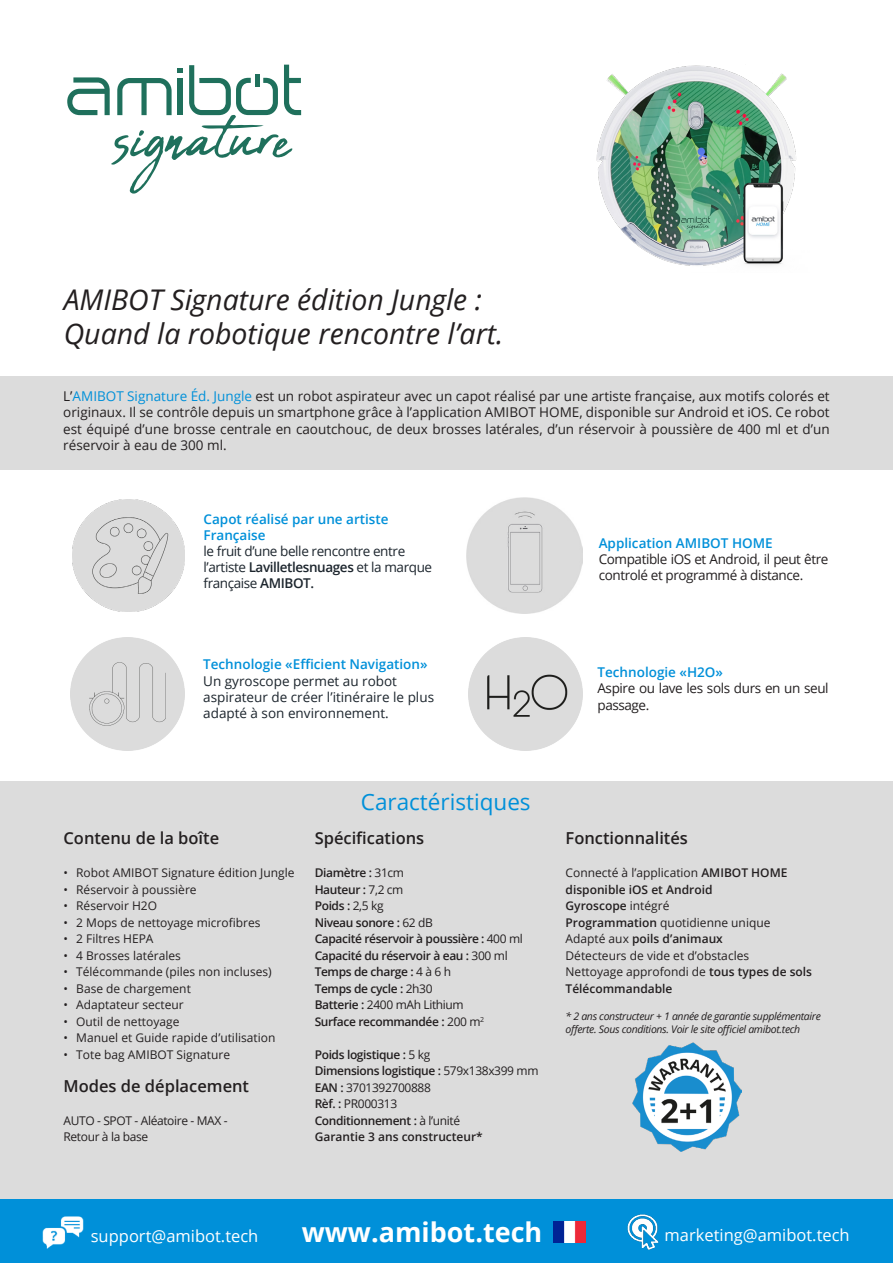
<style>
.page{position:relative;width:893px;height:1263px;background:#fff}
.page>*{position:absolute;margin:0;border:0;box-sizing:border-box;transform-origin:0 0}
.t1{font:italic 28.5px "Open Sans";color:#231f20}
.t2{font:700 27px "Open Sans";color:#fff}
.t3{font:22.5px "Open Sans";color:#0090d9}
.t4{font:600 16.5px "Open Sans";color:#231f20}
.t5{font:16.5px "Open Sans";color:#fff}
.t6{font:13.5px/16.5px "Open Sans";letter-spacing:-.03em;color:#231f20}
.t7{font:600 13.5px/16.2px "Open Sans";color:#0090d9}
.t8{font:13.5px/16.2px "Open Sans";letter-spacing:-.03em;color:#1c252d}
.t9{font:13.5px/16.2px "Open Sans";color:#1c252d}
.t10{font:12px "Open Sans";color:#231f20}
.t11{font:600 12px "Open Sans";letter-spacing:-.03em;color:#231f20}
.t12{font:600 12px/16.5px "Open Sans";color:#231f20}
.t13{font:12px "Open Sans";letter-spacing:-.03em;color:#231f20}
.t14{font:italic 10.5px/13.5px "Open Sans";letter-spacing:-.03em;color:#231f20}
.s1{color:#0090d9}
.s2{font-weight:600}
.s3{font-weight:400}
</style>
<div class="page">
<div style="left:0;top:781px;width:893px;height:435px;background:#dcdcdc"></div>
<div style="left:0;top:376px;width:893px;height:93px;background:#dcdcdc"></div>
<div style="left:0;top:1199px;width:893px;height:64px;background:#0090d9"></div>
<img style="left:553px;top:1221px;width:32px;height:22px">
<img style="left:42px;top:1216px;width:42px;height:33px">
<img style="left:627px;top:1214px;width:32px;height:36px">
<img style="left:467px;top:498px;width:116px;height:116px">
<img style="left:469px;top:637px;width:113px;height:114px">
<img style="left:596px;top:65px;width:200px;height:201px">
<img style="left:633px;top:1042px;width:108px;height:109px">
<img style="left:71px;top:637px;width:113px;height:114px">
<svg style="left:67px;top:65px;width:234px;height:129px"></svg>
<img style="left:72px;top:499px;width:112px;height:112px">
<p class="t1" style="left:64px;top:280px;width:420px">AMIBOT Signature édition Jungle :</p>
<p class="t1" style="left:64px;top:314px;width:441px">Quand la robotique rencontre l’art.</p>
<p class="t6" style="left:63px;top:387px;width:768px;text-align:justify">L’<span class="s1">AMIBOT Signature Éd. Jungle</span> est un robot aspirateur avec un capot réalisé par une artiste française, aux motifs colorés et originaux. Il se contrôle depuis un smartphone grâce à l’application AMIBOT HOME, disponible sur Android et iOS. Ce robot est équipé d’une brosse centrale en caoutchouc, de deux brosses latérales, d’un réservoir à poussière de 400 ml et d’un réservoir à eau de 300 ml.</p>
<p class="t7" style="left:204px;top:510px;width:187px">Capot réalisé par une artiste<br>Française</p>
<p class="t8" style="left:204px;top:543px;width:230px">le fruit d’une belle rencontre entre l’artiste <span class="s2">Lavilletlesnuages</span> et la marque française <span class="s2">AMIBOT.</span></p>
<p class="t7" style="left:203px;top:656px;width:226px">Technologie «Efficient Navigation»</p>
<p class="t9" style="left:203px;top:672px;width:232px">Un gyroscope permet au robot aspirateur de créer l’itinéraire le plus adapté à son environnement.</p>
<p class="t7" style="left:599px;top:534px;width:176px">Application AMIBOT HOME</p>
<p class="t6" style="left:599px;top:550px;width:231px">Compatible iOS et Android, il peut être controlé et programmé à distance.</p>
<p class="t7" style="left:597px;top:664px;width:127px">Technologie «H2O»</p>
<p class="t6" style="left:597px;top:680px;width:233px">Aspire ou lave les sols durs en un seul passage.</p>
<p class="t4" style="left:63px;top:827px;width:157px">Contenu de la boîte</p>
<p class="t10" style="left:63px;top:865px;width:233px">• Robot AMIBOT Signature édition Jungle</p>
<p class="t10" style="left:63px;top:881px;width:135px">• Réservoir à poussière</p>
<p class="t10" style="left:63px;top:898px;width:95px">• Réservoir H2O</p>
<p class="t10" style="left:63px;top:914px;width:199px">• 2 Mops de nettoyage microfibres</p>
<p class="t10" style="left:63px;top:931px;width:92px">• 2 Filtres HEPA</p>
<p class="t10" style="left:63px;top:947px;width:119px">• 4 Brosses latérales</p>
<p class="t10" style="left:63px;top:964px;width:210px">• Télécommande (piles non incluses)</p>
<p class="t10" style="left:63px;top:980px;width:129px">• Base de chargement</p>
<p class="t10" style="left:63px;top:997px;width:122px">• Adaptateur secteur</p>
<p class="t10" style="left:63px;top:1013px;width:117px">• Outil de nettoyage</p>
<p class="t10" style="left:63px;top:1030px;width:213px">• Manuel et Guide rapide d’utilisation</p>
<p class="t10" style="left:63px;top:1046px;width:168px">• Tote bag AMIBOT Signature</p>
<p class="t4" style="left:63px;top:1075px;width:187px">Modes de déplacement</p>
<p class="t13" style="left:63px;top:1112px;width:166px">AUTO - SPOT - Aléatoire - MAX -</p>
<p class="t13" style="left:63px;top:1129px;width:86px">Retour à la base</p>
<p class="t3" style="left:361px;top:786px;width:171px">Caractéristiques</p>
<p class="t4" style="left:315px;top:827px;width:111px">Spécifications</p>
<p class="t11" style="left:315px;top:865px;width:91px">Diamètre : <span class="s3">31cm</span></p>
<p class="t11" style="left:315px;top:881px;width:90px">Hauteur : <span class="s3">7,2 cm</span></p>
<p class="t11" style="left:315px;top:898px;width:70px">Poids : <span class="s3">2,5 kg</span></p>
<p class="t11" style="left:315px;top:914px;width:120px">Niveau sonore : <span class="s3">62 dB</span></p>
<p class="t11" style="left:315px;top:931px;width:210px">Capacité réservoir à poussière : <span class="s3">400 ml</span></p>
<p class="t11" style="left:315px;top:947px;width:195px">Capacité du réservoir à eau : <span class="s3">300 ml</span></p>
<p class="t11" style="left:315px;top:964px;width:138px">Temps de charge : <span class="s3">4 à 6 h</span></p>
<p class="t11" style="left:315px;top:980px;width:119px">Temps de cycle : <span class="s3">2h30</span></p>
<p class="t13" style="left:315px;top:997px;width:151px"><span class="s2">Batterie :</span> 2400 mAh Lithium</p>
<p class="t11" style="left:315px;top:1013px;width:171px">Surface recommandée : <span class="s3">200 m</span><sup>2</sup></p>
<p class="t11" style="left:315px;top:1046px;width:117px">Poids logistique : <span class="s3">5 kg</span></p>
<p class="t11" style="left:315px;top:1063px;width:225px">Dimensions logistique : <span class="s3">579x138x399 mm</span></p>
<p class="t13" style="left:315px;top:1079px;width:118px"><span class="s2">EAN :</span> 3701392700888</p>
<p class="t13" style="left:315px;top:1096px;width:84px"><span class="s2">Rèf. :</span> PR000313</p>
<p class="t11" style="left:315px;top:1112px;width:147px">Conditionnement : <span class="s3">à l’unité</span></p>
<p class="t12" style="left:315px;top:1128px;width:170px">Garantie 3 ans constructeur*</p>
<p class="t4" style="left:566px;top:827px;width:124px">Fonctionnalités</p>
<p class="t12" style="left:566px;top:864px;width:223px"><span class="s3">Connecté à l’application</span> AMIBOT HOME disponible iOS et Android</p>
<p class="t12" style="left:566px;top:897px;width:105px">Gyroscope <span class="s3">intégré</span></p>
<p class="t10" style="left:566px;top:914px;width:206px"><span class="s2">Programmation</span> quotidienne unique</p>
<p class="t12" style="left:566px;top:930px;width:159px"><span class="s3">Adapté aux</span> poils d’animaux</p>
<p class="t10" style="left:566px;top:947px;width:185px">Détecteurs de vide et d’obstacles</p>
<p class="t10" style="left:566px;top:964px;width:248px">Nettoyage approfondi de <span class="s2">tous types de sols</span></p>
<p class="t12" style="left:566px;top:980px;width:108px">Télécommandable</p>
<p class="t14" style="left:566px;top:1009px;width:257px">* 2 ans constructeur + 1 année de garantie supplémentaire offerte. Sous conditions. Voir le site officiel amibot.tech</p>
<p class="t5" style="left:91px;top:1225px;width:169px">support@amibot.tech</p>
<p class="t2" style="left:302px;top:1213px;width:242px">www.amibot.tech</p>
<p class="t5" style="left:664px;top:1224px;width:187px">marketing@amibot.tech</p>
</div>
